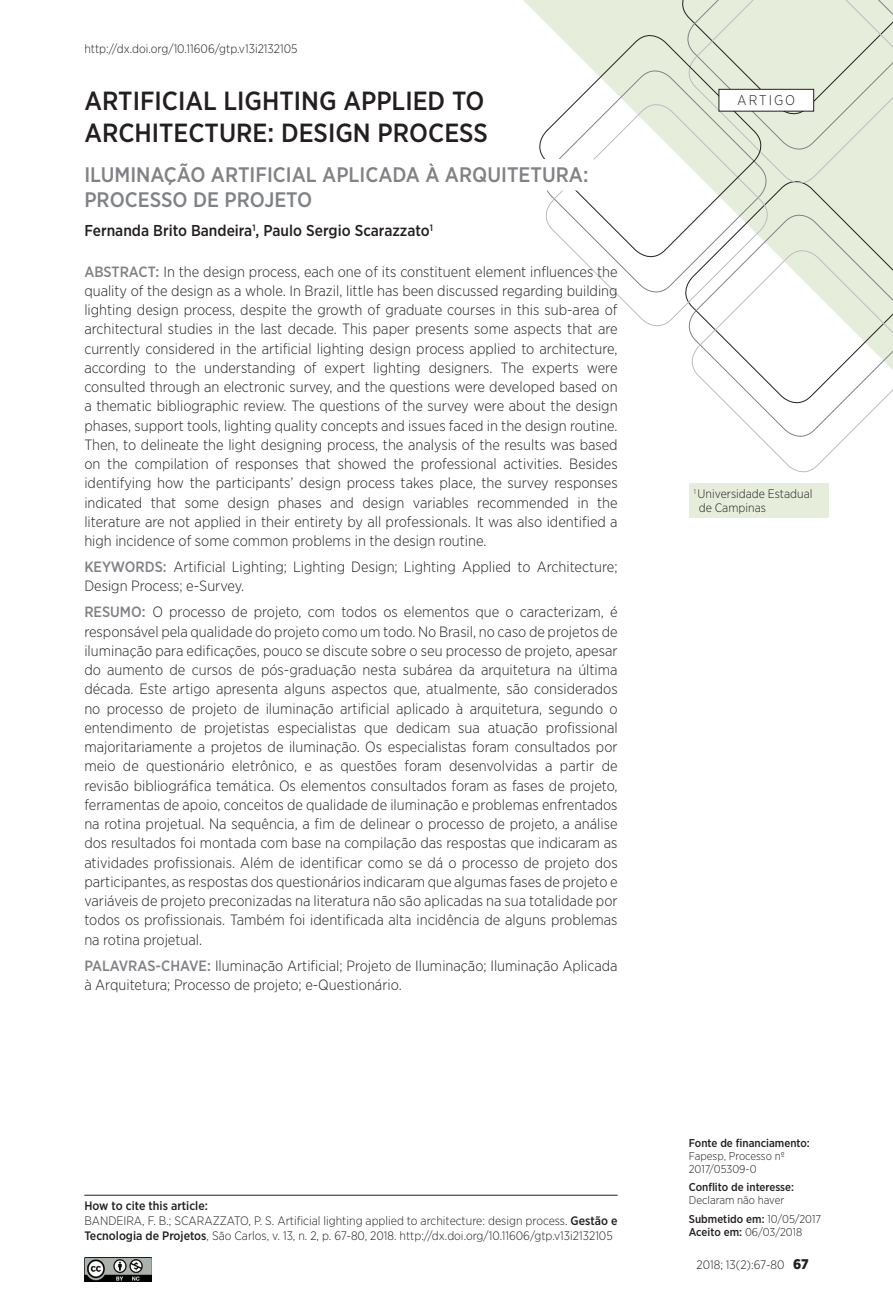
<style>
.page{position:relative;width:893px;height:1315px;background:#fff}
.page>*{position:absolute;margin:0;border:0;box-sizing:border-box;transform-origin:0 0}
.Título{font:500 26.25px/31.5px "Gotham Narrow";color:#231f20}
.Título_Ing{font:500 21px/25.2px "Gotham Narrow";color:#808285}
.Autores{font:500 15.75px "Gotham Narrow";color:#231f20}
.resumo{font:300 14.88px/19.2px "Gotham Narrow";color:#231f20;text-align:justify}
.abstract{font:300 14.88px/19.2px "Gotham Narrow";color:#231f20;text-align:justify}
.t1{font:300 14px "Gotham Narrow";letter-spacing:.14em;color:#231f20}
.How_to_cite_texto{font:300 12.25px/14.7px "Gotham Narrow";color:#231f20}
.DOI{font:300 12.25px "Gotham Narrow";color:#231f20}
.filiacao{font:300 12.25px/14.7px "Gotham Narrow";color:#231f20}
.How_to_cite{font:500 12.25px "Gotham Narrow";color:#231f20}
.Financ_Conflito_TEXT{font:300 11.38px/13.1px "Gotham Narrow";color:#231f20}
.Financ_Conflito_TEXT-2{font:500 11.38px/13.1px "Gotham Narrow";color:#231f20}
.Submet_Aceito{font:500 11.38px "Gotham Narrow";color:#231f20}
.Submet_Aceito-2{font:300 11.38px "Gotham Narrow";color:#231f20}
.s1{font-weight:500;color:#808285}
.s2{font-weight:500}
.s3{font-weight:300}
.s4{font-weight:900;font-size:14px}
</style>
<div class="page">
<svg style="left:523px;top:0;width:151px;height:27px;background:#e8efde"></svg>
<div style="left:775px;top:191px;width:118px;height:16px;background:#e6eedb"></div>
<div style="left:775px;top:207px;width:118px;height:35px;background:#e6eedb"></div>
<svg style="left:587px;top:191px;width:188px;height:136px"></svg>
<div style="left:674px;top:0;width:219px;height:191px;background:#e6eedb"></div>
<svg style="left:684px;top:242px;width:209px;height:231px"></svg>
<svg style="left:539px;top:27px;width:230px;height:238px"></svg>
<div style="left:719px;top:89px;width:95px;height:22px;background:#fff"></div>
<div style="left:719px;top:89px;width:95px;height:22px;border:1px solid #231f20"></div>
<img style="left:84px;top:1258px;width:68px;height:23px">
<div style="left:689px;top:483px;width:139px;height:34px;background:#e6eedb"></div>
<hr style="left:84px;top:1195px;width:534px;height:1px;background:#231f20">
<div style="left:84px;top:159px;width:510px;height:31px;background:#fff"></div>
<p class="DOI" style="left:84px;top:41px;width:215px">http://dx.doi.org/10.11606/gtp.v13i2132105</p>
<p class="Título" style="left:84px;top:85px;width:405px">ARTIFICIAL LIGHTING APPLIED TO<br>ARCHITECTURE: DESIGN PROCESS</p>
<p class="Título_Ing" style="left:84px;top:161px;width:506px">ILUMINAÇÃO ARTIFICIAL APLICADA À ARQUITETURA:<br>PROCESSO DE PROJETO</p>
<p class="Autores" style="left:84px;top:220px;width:350px">Fernanda Brito Bandeira<sup>1</sup>, Paulo Sergio Scarazzato<sup>1</sup></p>
<p class="abstract" style="left:84px;top:261px;width:535px"><span class="s1">ABSTRACT:</span> In the design process, each one of its constituent element influences the quality of the design as a whole. In Brazil, little has been discussed regarding building lighting design process, despite the growth of graduate courses in this sub-area of architectural studies in the last decade. This paper presents some aspects that are currently considered in the artificial lighting design process applied to architecture, according to the understanding of expert lighting designers. The experts were consulted through an electronic survey, and the questions were developed based on a thematic bibliographic review. The questions of the survey were about the design phases, support tools, lighting quality concepts and issues faced in the design routine.<br>Then, to delineate the light designing process, the analysis of the results was based on the compilation of responses that showed the professional activities. Besides identifying how the participants’ design process takes place, the survey responses indicated that some design phases and design variables recommended in the literature are not applied in their entirety by all professionals. It was also identified a high incidence of some common problems in the design routine.</p>
<p class="abstract" style="left:84px;top:557px;width:535px"><span class="s1">KEYWORDS:</span> Artificial Lighting; Lighting Design; Lighting Applied to Architecture;<br>Design Process; e-Survey.</p>
<p class="resumo" style="left:84px;top:602px;width:535px"><span class="s1">RESUMO:</span> O processo de projeto, com todos os elementos que o caracterizam, é responsável pela qualidade do projeto como um todo. No Brasil, no caso de projetos de iluminação para edificações, pouco se discute sobre o seu processo de projeto, apesar do aumento de cursos de pós-graduação nesta subárea da arquitetura na última década. Este artigo apresenta alguns aspectos que, atualmente, são considerados no processo de projeto de iluminação artificial aplicado à arquitetura, segundo o entendimento de projetistas especialistas que dedicam sua atuação profissional majoritariamente a projetos de iluminação. Os especialistas foram consultados por meio de questionário eletrônico, e as questões foram desenvolvidas a partir de revisão bibliográfica temática. Os elementos consultados foram as fases de projeto, ferramentas de apoio, conceitos de qualidade de iluminação e problemas enfrentados na rotina projetual. Na sequência, a fim de delinear o processo de projeto, a análise dos resultados foi montada com base na compilação das respostas que indicaram as atividades profissionais. Além de identificar como se dá o processo de projeto dos participantes, as respostas dos questionários indicaram que algumas fases de projeto e variáveis de projeto preconizadas na literatura não são aplicadas na sua totalidade por todos os profissionais. Também foi identificada alta incidência de alguns problemas na rotina projetual.</p>
<p class="resumo" style="left:84px;top:955px;width:535px"><span class="s1">PALAVRAS-CHAVE:</span> Iluminação Artificial; Projeto de Iluminação; Iluminação Aplicada à Arquitetura; Processo de projeto; e-Questionário.</p>
<p class="How_to_cite" style="left:84px;top:1198px;width:125px">How to cite this article:</p>
<p class="How_to_cite_texto" style="left:84px;top:1213px;width:535px">BANDEIRA, F. B.; SCARAZZATO, P. S. Artificial lighting applied to architecture: design process. <span class="s2">Gestão e<br>Tecnologia de Projetos</span>, São Carlos, v. 13, n. 2, p. 67-80, 2018. http://dx.doi.org/10.11606/gtp.v13i2132105</p>
<p class="t1" style="left:737px;top:92px;width:60px">ARTIGO</p>
<p class="filiacao" style="left:699px;top:486px;width:115px;text-indent:-5px"><sup>1</sup> Universidade Estadual de Campinas</p>
<p class="Financ_Conflito_TEXT" style="left:689px;top:1136px;width:122px"><span class="s2">Fonte de financiamento:<br></span>Fapesp, Processo nº<br>2017/05309-0</p>
<p class="Financ_Conflito_TEXT-2" style="left:689px;top:1180px;width:107px">Conflito de interesse:<br><span class="s3">Declaram não haver</span></p>
<p class="Submet_Aceito" style="left:689px;top:1211px;width:134px">Submetido em: <span class="s3">10/05/2017</span></p>
<p class="Submet_Aceito-2" style="left:689px;top:1224px;width:115px"><span class="s2">Aceito em:</span> 06/03/2018</p>
<p class="How_to_cite_texto" style="left:696px;top:1257px;width:114px">2018; 13(2):67-80 <span class="s4">67</span></p>
</div>
